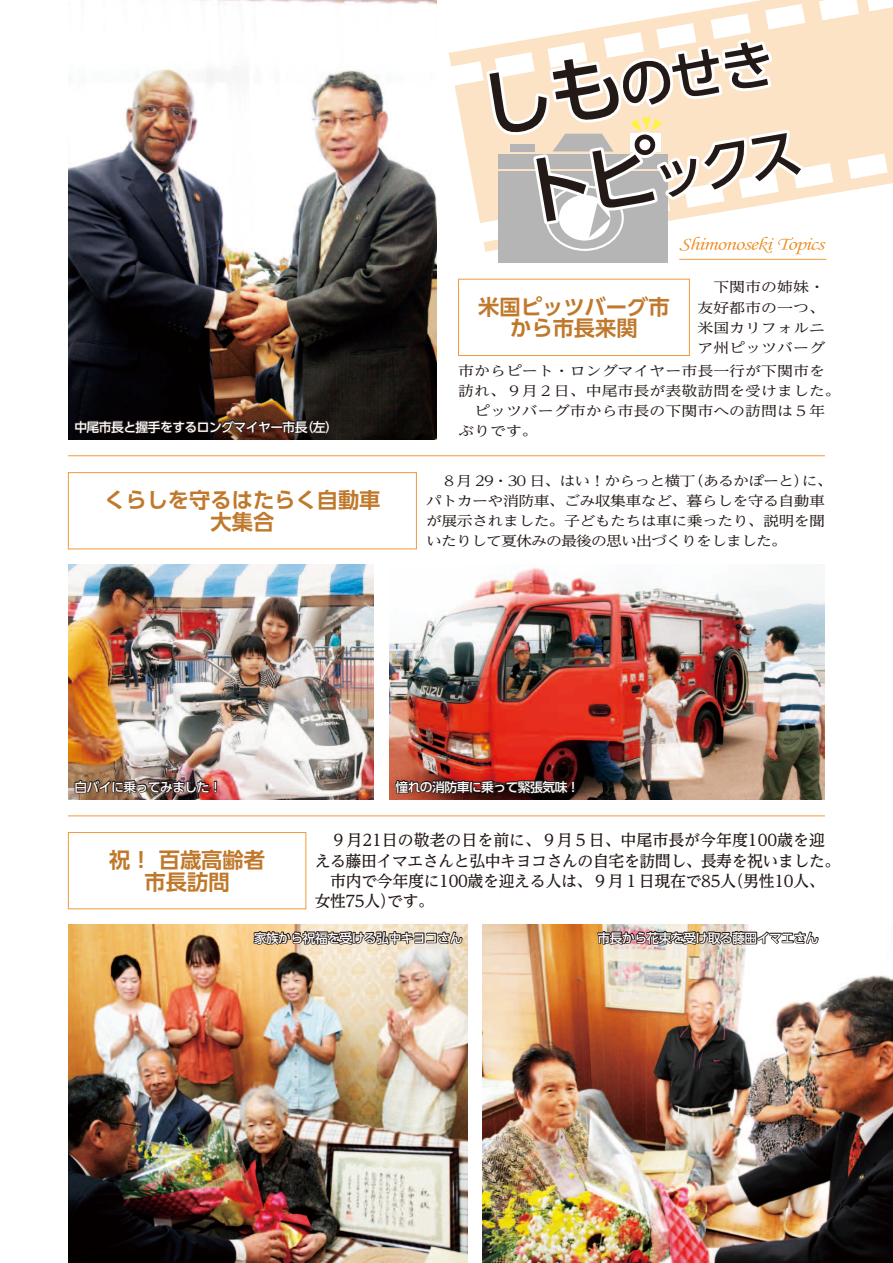
<style>
.page{position:relative;width:893px;height:1263px;background:#fff}
.page>*{position:absolute;margin:0;border:0;box-sizing:border-box;transform-origin:0 0}
.t1{font:500 54px/93.6px "UD Shin Go Pro";color:#231916;text-align:center}
.t2{font:700 21.3px/21.8px "UD Shin Go Pro De";color:#c0792c;text-align:center}
.t3{font:500 15.9px/20.2px "UD Reimin Pro";letter-spacing:-.025em;color:#231916}
.t4{font:13.65px/20.2px "UD Reimin Pro";color:#231916;text-align:justify;scale:1.16 1}
.t5{font:13.65px/20.2px "UD Reimin Pro";letter-spacing:-.04em;color:#231916;scale:1.16 1}
.t6{font:500 12.75px "UD Shin Go Pro";letter-spacing:-.04em;color:#fff}
.s1{font-size:74.4px}
</style>
<div class="page">
<hr style="left:68px;top:815px;width:757px;height:1px;background:#f3993a">
<hr style="left:68px;top:455px;width:757px;height:1px;background:#f3993a">
<div style="left:68px;top:832px;width:238px;height:77px;border:1px solid #f3993a"></div>
<img style="left:68px;top:565px;width:306px;height:235px">
<img style="left:389px;top:567px;width:436px;height:233px">
<img style="left:68px;top:925px;width:399px;height:338px">
<img style="left:483px;top:925px;width:410px;height:338px">
<img style="left:68px;top:0;width:369px;height:439px">
<div style="left:458px;top:279px;width:232px;height:77px;border:1px solid #f3993a"></div>
<hr style="left:679px;top:259px;width:147px;height:1px;background:#f3993a">
<div style="left:498px;top:171px;width:170px;height:91px;background:#b5b5b6"></div>
<svg style="left:448px;top:0;width:445px;height:254px"></svg>
<div style="left:68px;top:472px;width:349px;height:77px;border:1px solid #f3993a"></div>
<svg style="left:74px;top:418px;width:257px;height:17px;background:#261712"></svg>
<svg style="left:252px;top:930px;width:211px;height:17px;background:#807262"></svg>
<img style="left:596px;top:930px;width:223px;height:17px">
<img style="left:74px;top:778px;width:143px;height:17px">
<svg style="left:393px;top:779px;width:182px;height:17px;background:#3e1a16"></svg>
<p class="t6" style="left:74px;top:416px;width:235px">中尾市長と握手をするロングマイヤー市長</p>
<p class="t6" style="left:301px;top:416px;width:39px">（左(</p>
<h2 class="t2" style="left:104px;top:488px;width:278px">くらしを守るはたらく自動車大集合</h2>
<h1 class="t1" style="left:472px;top:65px;width:311px;rotate:-10deg"><span class="s1">しも</span>のせき<span class="s1">トピ</span>ックス</h1>
<p class="t4" style="left:697px;top:277px;width:111px">　下関市の姉妹・友好都市の一つ、米国カリフォルニア州ピッツバーグ</p>
<p class="t4" style="left:458px;top:360px;width:331px;text-align:left">市からピート・ロングマイヤー市長一行が下関市を訪れ、９月２日、中尾市長が表敬訪問を受けました。　ピッツバーグ市から市長の下関市への訪問は５年ぶりです。</p>
<p class="t4" style="left:802px;top:470px;width:28px">に、</p>
<h2 class="t2" style="left:478px;top:295px;width:193px">米国ピッツバーグ市から市長来関</h2>
<p class="t4" style="left:688px;top:470px;width:106px">（あるかぽーと）</p>
<p class="t5" style="left:426px;top:470px;width:345px">　８月 29・30 日、はい！からっと横丁<br>パトカーや消防車、ごみ収集車など、暮らしを守る自動車が展示されました。子どもたちは車に乗ったり、説明を聞いたりして夏休みの最後の思い出づくりをしました。</p>
<p class="t6" style="left:74px;top:776px;width:149px">白バイに乗ってみました！</p>
<p class="t6" style="left:395px;top:776px;width:186px">憧れの消防車に乗って緊張気味!</p>
<h2 class="t2" style="left:109px;top:848px;width:157px">祝！百歳高齢者市長訪問</h2>
<p class="t3" style="left:315px;top:830px;width:527px">　９月21日の敬老の日を前に、９月５日、中尾市長が今年度100歳を迎える藤田イマエさんと弘中キヨコさんの自宅を訪問し、長寿を祝いました。　市内で今年度に100歳を迎える人は、９月１日現在で85 （人男性10人、女性75人です。</p>
<p class="t3" style="left:380px;top:890px;width:17px">）</p>
<p class="t6" style="left:254px;top:927px;width:210px">家族から祝福を受ける弘中キヨコさん</p>
<p class="t6" style="left:598px;top:927px;width:222px">市長から花束を受け取る藤田イマエさん</p>
</div>
